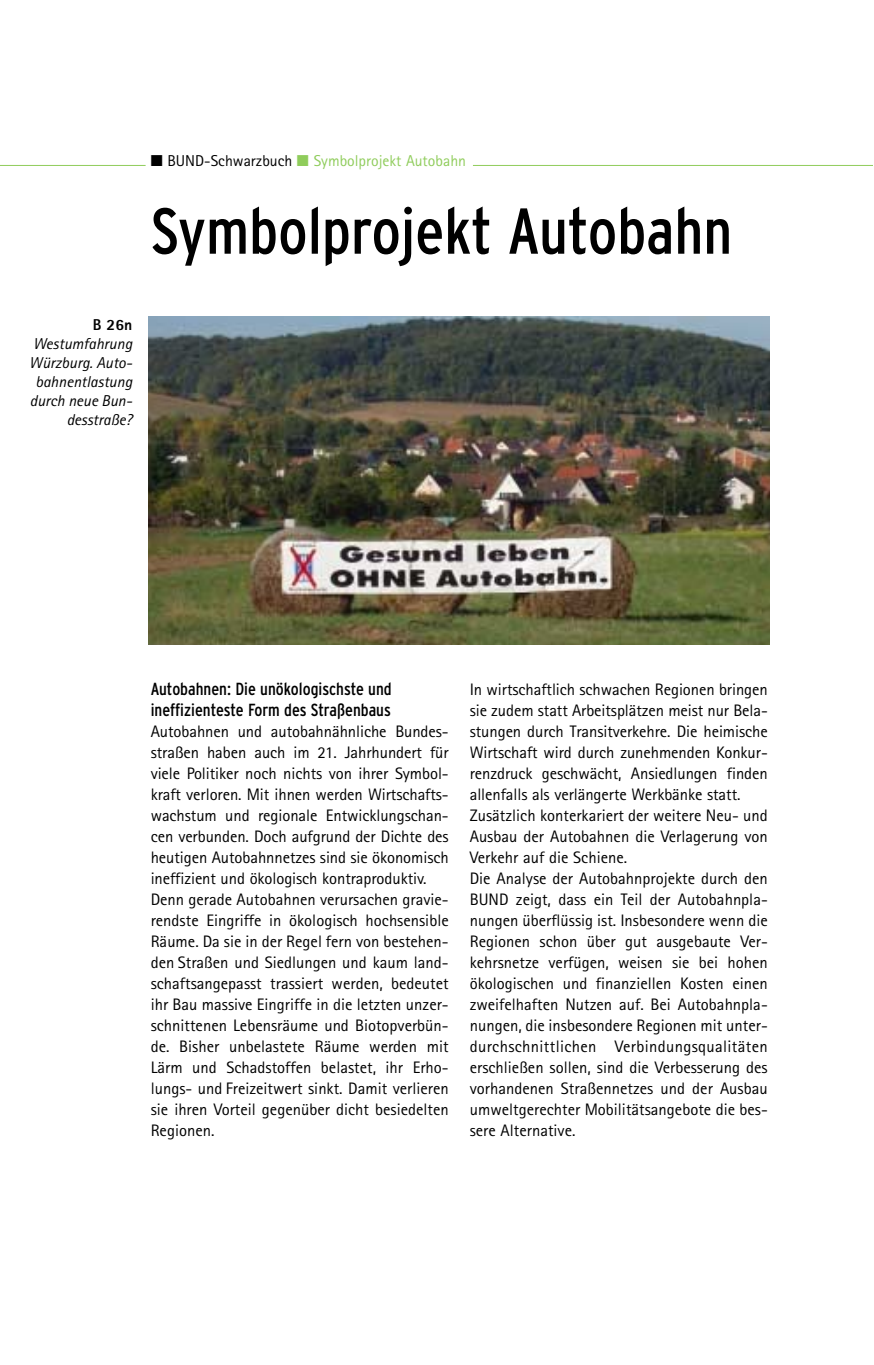
<style>
.page{position:relative;width:874px;height:1365px;background:#fff}
.page>*{position:absolute;margin:0;border:0;box-sizing:border-box;transform-origin:0 0}
.t1{font:condensed 64.75px "Interstate";color:#000}
.t2{font:condensed 17.5px/21px "Interstate";color:#000}
.t3{font:16.62px/21px "Agfa Rotis Sans Serif";color:#000}
.t4{font:italic 15.75px/18.9px "Agfa Rotis Sans Serif";color:#000;text-align:right}
.t5{font:15.75px "Agfa Rotis Sans Serif";color:#8fcc5b}
.t6{font:800 15.75px "Agfa Rotis Sans Serif";color:#000}
.s1{color:#000}
</style>
<div class="page">
<hr style="left:473px;top:165px;width:399px;height:1px;background:#8fcc5b">
<hr style="left:0;top:165px;width:145px;height:1px;background:#8fcc5b">
<img style="left:149px;top:317px;width:620px;height:327px">
<p class="t5" style="left:151px;top:155px;width:317px"><span class="s1">■ BUND-Schwarzbuch</span> ■ Symbolprojekt Autobahn</p>
<h1 class="t1" style="left:151px;top:207px;width:583px">Symbolprojekt Autobahn</h1>
<p class="t6" style="left:93px;top:319px;width:41px">B 26n</p>
<p class="t4" style="left:29px;top:335px;width:105px">Westumfahrung<br>Würzburg. Auto&shy;bahnentlastung durch neue Bun&shy;desstraße?</p>
<p class="t2" style="left:151px;top:679px;width:242px">Autobahnen: Die unökologischste und ineffizienteste Form des Straßenbaus</p>
<p class="t3" style="left:151px;top:722px;width:299px">Autobahnen und autobahnähnliche Bundes&shy;straßen haben auch im 21. Jahrhundert für viele Politiker noch nichts von ihrer Symbol&shy;kraft verloren. Mit ihnen werden Wirtschafts&shy;wachstum und regionale Entwicklungschan&shy;cen verbunden. Doch aufgrund der Dichte des heutigen Autobahnnetzes sind sie ökonomisch ineffizient und ökologisch kontraproduktiv.<br>Denn gerade Autobahnen verursachen gravie&shy;rendste Eingriffe in ökologisch hochsensible Räume. Da sie in der Regel fern von bestehen&shy;den Straßen und Siedlungen und kaum land&shy;schaftsangepasst trassiert werden, bedeutet ihr Bau massive Eingriffe in die letzten unzer&shy;schnittenen Lebensräume und Biotopverbün&shy;de. Bisher unbelastete Räume werden mit Lärm und Schadstoffen belastet, ihr Erho&shy;lungs- und Freizeitwert sinkt. Damit verlieren sie ihren Vorteil gegenüber dicht besiedelten Regionen.</p>
<p class="t3" style="left:469px;top:680px;width:299px">In wirtschaftlich schwachen Regionen bringen sie zudem statt Arbeitsplätzen meist nur Bela&shy;stungen durch Transitverkehre. Die heimische Wirtschaft wird durch zunehmenden Konkur&shy;renzdruck geschwächt, Ansiedlungen finden allenfalls als verlängerte Werkbänke statt.<br>Zusätzlich konterkariert der weitere Neu- und Ausbau der Autobahnen die Verlagerung von Verkehr auf die Schiene.<br>Die Analyse der Autobahnprojekte durch den BUND zeigt, dass ein Teil der Autobahnpla&shy;nungen überflüssig ist. Insbesondere wenn die Regionen schon über gut ausgebaute Ver&shy;kehrsnetze verfügen, weisen sie bei hohen ökologischen und finanziellen Kosten einen zweifelhaften Nutzen auf. Bei Autobahnpla&shy;nungen, die insbesondere Regionen mit unter&shy;durchschnittlichen Verbindungsqualitäten erschließen sollen, sind die Verbesserung des vorhandenen Straßennetzes und der Ausbau umweltgerechter Mobilitätsangebote die bes&shy;sere Alternative.</p>
</div>
